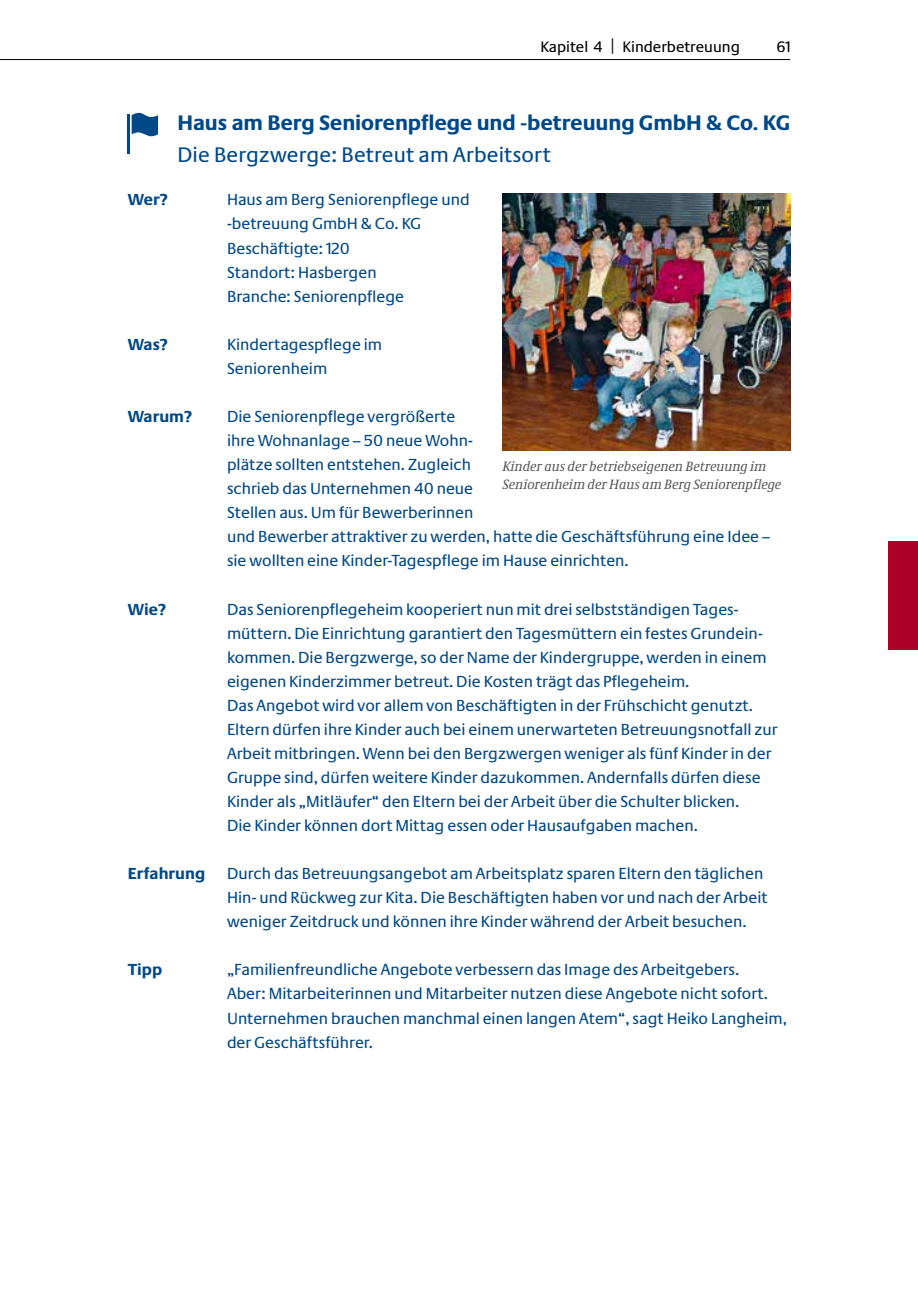
<style>
.page{position:relative;width:918px;height:1290px;background:#fff}
.page>*{position:absolute;margin:0;border:0;box-sizing:border-box;transform-origin:0 0}
.t1{font:700 21.88px "Neue Praxis";letter-spacing:-.005em;color:#004887}
.t2{font:21.88px "Neue Praxis";letter-spacing:.005em;color:#004887}
.t3{font:16.62px/24px "Neue Praxis";color:#004887}
.t4{font:700 16.62px "Neue Praxis";letter-spacing:.005em;color:#004887}
.t5{font:15.75px "Neue Praxis";color:#000}
.t6{font:italic 14px/17.5px "Neue Demos";color:#545453}
</style>
<div class="page">
<hr style="left:0;top:59px;width:790px;height:1px;background:#000">
<div style="left:888px;top:542px;width:30px;height:108px;background:#ac0028"></div>
<svg style="left:132px;top:113px;width:26px;height:23px"></svg>
<hr style="left:127px;top:114px;width:3px;height:40px;background:#004887">
<img style="left:502px;top:193px;width:288px;height:258px">
<p class="t5" style="left:540px;top:37px;width:201px">Kapitel 4 | Kinderbetreuung</p>
<p class="t5" style="left:776px;top:37px;width:16px">61</p>
<h1 class="t1" style="left:177px;top:109px;width:614px">Haus am Berg Seniorenpflege und -betreuung GmbH &amp; Co. KG</h1>
<h1 class="t2" style="left:177px;top:142px;width:375px">Die Bergzwerge: Betreut am Arbeitsort</h1>
<p class="t4" style="left:128px;top:190px;width:42px">Wer?</p>
<p class="t3" style="left:227px;top:188px;width:244px">Haus am Berg Seniorenpflege und -betreuung GmbH &amp; Co. KG<br>Beschäftigte: 120<br>Standort: Hasbergen<br>Branche: Seniorenpflege</p>
<p class="t4" style="left:128px;top:334px;width:42px">Was?</p>
<p class="t3" style="left:227px;top:332px;width:157px">Kindertagespflege im<br>Seniorenheim</p>
<p class="t4" style="left:128px;top:406px;width:66px">Warum?</p>
<p class="t3" style="left:227px;top:404px;width:544px">Die Seniorenpflege vergrößerte<br>ihre Wohnanlage – 50 neue Wohn-<br>plätze sollten entstehen. Zugleich<br>schrieb das Unternehmen 40 neue<br>Stellen aus. Um für Bewerberinnen<br>und Bewerber attraktiver zu werden, hatte die Geschäftsführung eine Idee – sie wollten eine Kinder-Tagespflege im Hause einrichten.</p>
<p class="t4" style="left:128px;top:599px;width:40px">Wie?</p>
<p class="t3" style="left:227px;top:597px;width:552px">Das Seniorenpflegeheim kooperiert nun mit drei selbstständigen Tages&shy;müttern. Die Einrichtung garantiert den Tagesmüttern ein festes Grundein&shy;kommen. Die Bergzwerge, so der Name der Kindergruppe, werden in einem eigenen Kinderzimmer betreut. Die Kosten trägt das Pflegeheim.<br>Das Angebot wird vor allem von Beschäftigten in der Frühschicht genutzt.<br>Eltern dürfen ihre Kinder auch bei einem unerwarteten Betreuungsnotfall zur Arbeit mitbringen. Wenn bei den Bergzwergen weniger als fünf Kinder in der Gruppe sind, dürfen weitere Kinder dazukommen. Andernfalls dürfen diese Kinder als „Mitläufer“ den Eltern bei der Arbeit über die Schulter blicken.<br>Die Kinder können dort Mittag essen oder Hausaufgaben machen.</p>
<p class="t4" style="left:128px;top:863px;width:79px">Erfahrung</p>
<p class="t3" style="left:227px;top:861px;width:542px">Durch das Betreuungsangebot am Arbeitsplatz sparen Eltern den täglichen<br>Hin- und Rückweg zur Kita. Die Beschäftigten haben vor und nach der Arbeit weniger Zeitdruck und können ihre Kinder während der Arbeit besuchen.</p>
<p class="t4" style="left:128px;top:960px;width:36px">Tipp</p>
<p class="t3" style="left:227px;top:958px;width:561px">„Familienfreundliche Angebote verbessern das Image des Arbeitgebers.<br>Aber: Mitarbeiterinnen und Mitarbeiter nutzen diese Angebote nicht sofort.<br>Unternehmen brauchen manchmal einen langen Atem“, sagt Heiko Langheim, der Geschäftsführer.</p>
<p class="t6" style="left:502px;top:458px;width:280px">Kinder aus der betriebseigenen Betreuung im<br>Seniorenheim der Haus am Berg Seniorenpflege</p>
</div>
